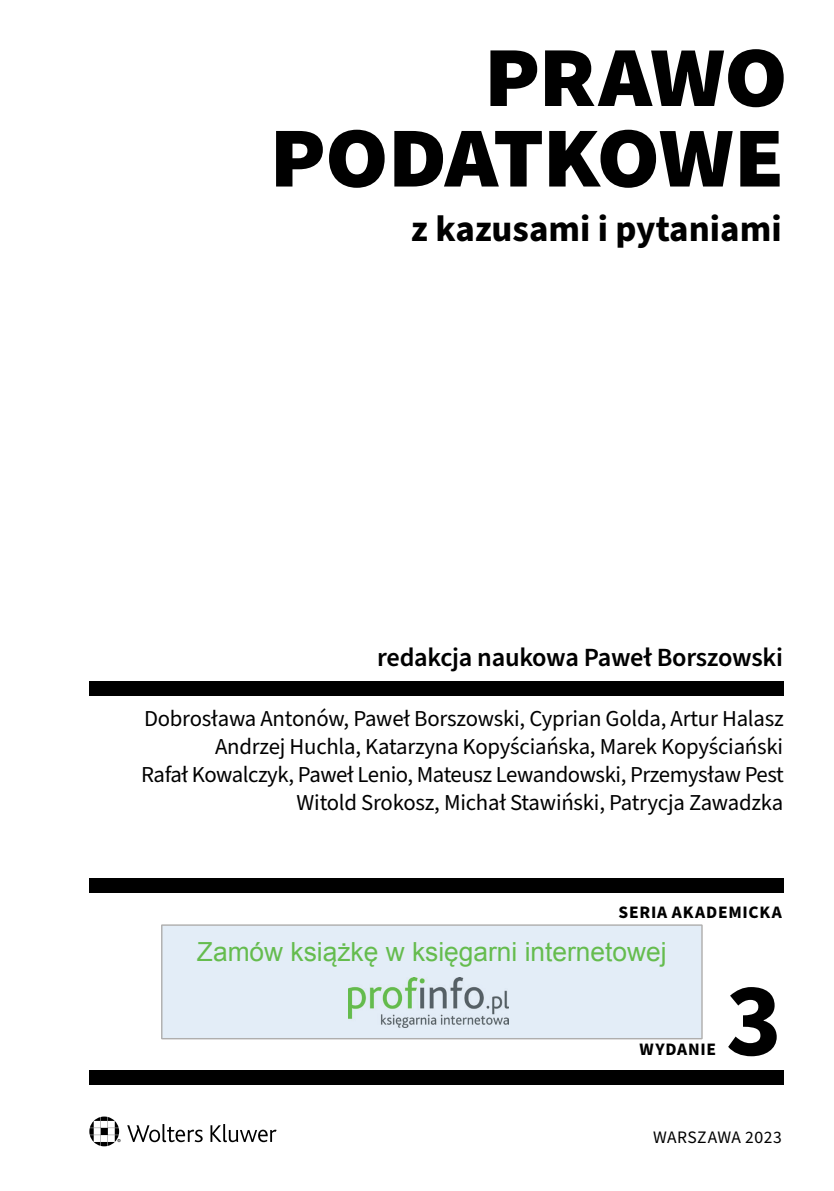
<style>
.page{position:relative;width:834px;height:1191px;background:#fff}
.page>*{position:absolute;margin:0;border:0;box-sizing:border-box;transform-origin:0 0}
.t1{font:700 105px/80.5px "Source Sans Pro";letter-spacing:-.025em;color:#000;text-align:right}
.t2{font:700 36.75px "Source Sans Pro";color:#000}
.t3{font:26.25px "Arial";color:#65bc4e}
.t4{font:600 26.25px "Source Sans Pro";letter-spacing:-.01em;color:#000}
.t5{font:22.75px/28px "Source Sans Pro";letter-spacing:-.01em;color:#000;text-align:right}
.t6{font:700 17.5px "Source Sans Pro";letter-spacing:.04em;color:#000}
.t7{font:17.5px "Source Sans Pro";letter-spacing:.015em;color:#000}
</style>
<div class="page">
<div style="left:89px;top:681px;width:695px;height:15px;background:#000"></div>
<div style="left:89px;top:1069px;width:695px;height:15px;background:#000"></div>
<div style="left:89px;top:878px;width:695px;height:15px;background:#000"></div>
<svg style="left:89px;top:1116px;width:187px;height:30px"></svg>
<div style="left:161px;top:924px;width:541px;height:115px;background:#e3edf7"></div>
<div style="left:170px;top:942px;width:523px;height:34px;background:#e3edf7"></div>
<div style="left:348px;top:978px;width:167px;height:51px;background:#e3edf7"></div>
<img style="left:348px;top:978px;width:160px;height:49px">
<h1 class="t1" style="left:268px;top:34px;width:521px">Prawo podatkowe</h1>
<h2 class="t2" style="left:411px;top:204px;width:372px">z kazusami i pytaniami</h2>
<p class="t4" style="left:377px;top:640px;width:407px">redakcja naukowa Paweł Borszowski</p>
<p class="t5" style="left:141px;top:705px;width:644px">Dobrosława Antonów, Paweł Borszowski, Cyprian Golda, Artur Halasz Andrzej Huchla, Katarzyna Kopyściańska, Marek Kopyściański<br>Rafał Kowalczyk, Paweł Lenio, Mateusz Lewandowski, Przemysław Pest Witold Srokosz, Michał Stawiński, Patrycja Zawadzka</p>
<p class="t6" style="left:618px;top:900px;width:165px">SERIA AKADEMICKA</p>
<p class="t3" style="left:197px;top:935px;width:471px">Zamów książkę w księgarni internetowej</p>
<p class="t6" style="left:639px;top:1037px;width:78px">WYDANIE</p>
<h1 class="t1" style="left:725px;top:982px;width:57px">3</h1>
<p class="t7" style="left:653px;top:1125px;width:130px">WARSZAWA 2023</p>
</div>
